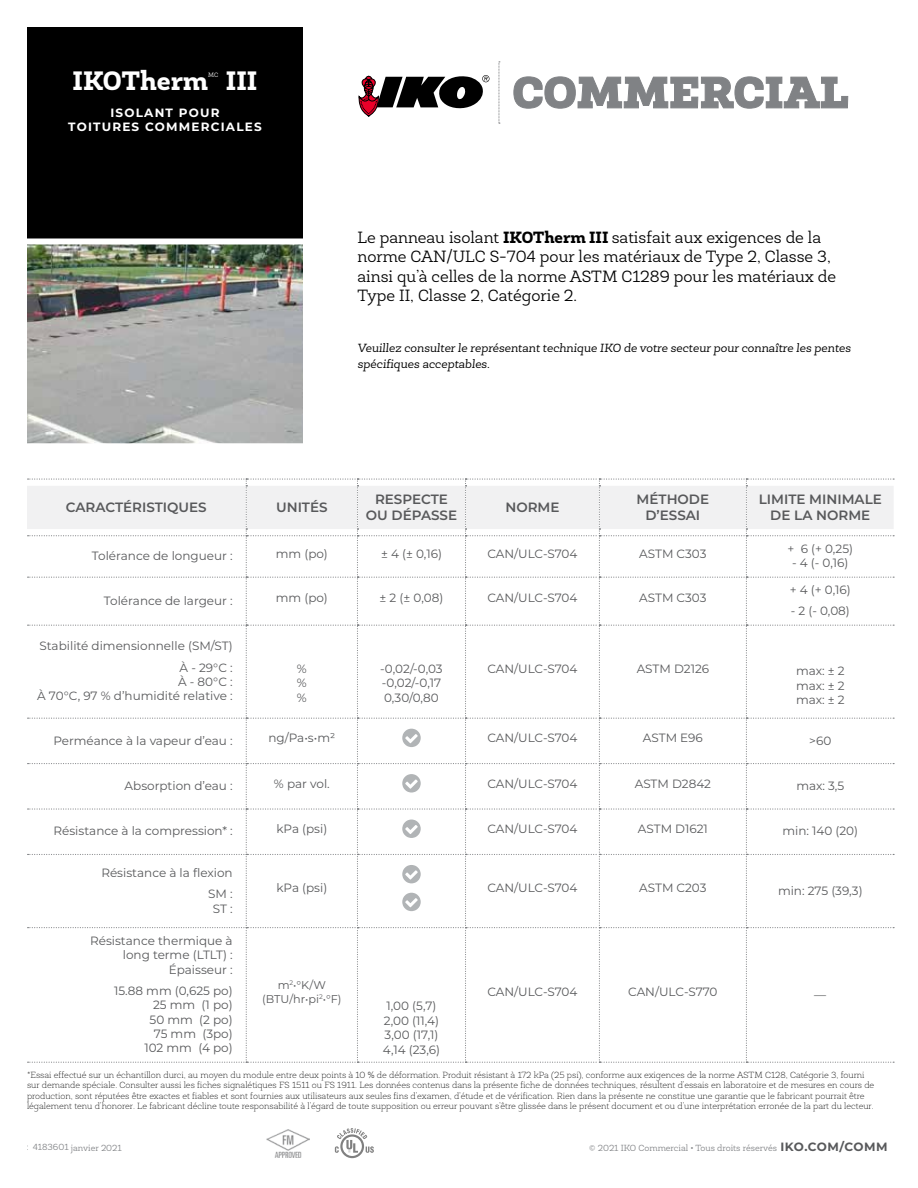
<style>
.page{position:relative;width:918px;height:1188px;background:#fff}
.page>*{position:absolute;margin:0;border:0;box-sizing:border-box;transform-origin:0 0}
.Product_Name{font:800 27px "Newslab";color:#fff}
.t1{font:300 16.5px/19.5px "Newslab";color:#000}
.Headers{font:600 13.5px/16.2px "Montserrat";color:#58595b;text-align:center}
.body_condensed{font:12px/14.4px "Montserrat";color:#58595b;text-align:right}
.Information_Italics{font:italic 12px/16.5px "Newslab";color:#000}
.Table-Bullets_Checkm{font:12px/14.4px "Montserrat";color:#58595b}
.Product_Description{font:700 12px/13.5px "Montserrat";letter-spacing:.1em;color:#fff;text-align:center}
.t2{font:700 12px "Montserrat";letter-spacing:.04em;color:#58595b}
.body_condensed-2{font:11.25px/13.5px "Montserrat";letter-spacing:-.005em;color:#58595b;text-align:center}
.Disclaimers{font:100 9px/10.5px "Newslab";color:#000}
.Copyright{font:300 9px "Newslab";color:#808285}
.Product_Name-2{font:300 6.3px "Newslab";color:#fff}
.s1{font-weight:800}
</style>
<div class="page">
<div style="left:27px;top:27px;width:276px;height:325px;background:#000"></div>
<svg style="left:513px;top:76px;width:336px;height:33px"></svg>
<svg style="left:358px;top:75px;width:131px;height:42px"></svg>
<svg style="left:499px;top:62px;width:1px;height:62px"></svg>
<img style="left:267px;top:1130px;width:42px;height:27px">
<svg style="left:340px;top:1134px;width:24px;height:24px"></svg>
<svg style="left:343px;top:1137px;width:19px;height:19px"></svg>
<svg style="left:335px;top:1128px;width:39px;height:25px"></svg>
<svg style="left:27px;top:478px;width:867px;height:585px"></svg>
<img style="left:27px;top:238px;width:276px;height:206px">
<p class="Product_Name" style="left:73px;top:64px;width:137px">IKOTherm</p>
<p class="Product_Name-2" style="left:208px;top:71px;width:12px">MC</p>
<p class="Product_Name" style="left:226px;top:64px;width:33px">III</p>
<p class="Product_Description" style="left:68px;top:105px;width:195px">ISOLANT POUR<br>TOITURES COMMERCIALES</p>
<p class="t1" style="left:358px;top:228px;width:480px">Le panneau isolant <span class="s1">IKOTherm III</span> satisfait aux exigences de la norme CAN/ULC S-704 pour les matériaux de Type 2, Classe 3, ainsi qu’à celles de la norme ASTM C1289 pour les matériaux de Type II, Classe 2, Catégorie 2.</p>
<p class="Information_Italics" style="left:358px;top:339px;width:495px">Veuillez consulter le représentant technique IKO de votre secteur pour connaître les pentes spécifiques acceptables.</p>
<p class="Headers" style="left:66px;top:499px;width:142px">CARACTÉRISTIQUES</p>
<p class="Headers" style="left:276px;top:499px;width:53px">UNITÉS</p>
<p class="Headers" style="left:366px;top:491px;width:93px">RESPECTE<br>OU DÉPASSE</p>
<p class="Headers" style="left:505px;top:499px;width:56px">NORME</p>
<p class="Headers" style="left:637px;top:491px;width:74px">MÉTHODE<br>D’ESSAI</p>
<p class="Headers" style="left:759px;top:491px;width:125px">LIMITE MINIMALE<br>DE LA NORME</p>
<p class="body_condensed" style="left:92px;top:548px;width:142px">Tolérance de longueur :</p>
<p class="body_condensed" style="left:276px;top:546px;width:54px">mm (po)</p>
<p class="Table-Bullets_Checkm" style="left:381px;top:546px;width:62px">± 4 (± 0,16)</p>
<p class="body_condensed" style="left:487px;top:546px;width:92px">CAN/ULC‑S704</p>
<p class="body_condensed" style="left:639px;top:546px;width:69px">ASTM C303</p>
<p class="body_condensed" style="left:787px;top:541px;width:67px;text-align:center">+ 6 (+ 0,25) ‑ 4 (‑ 0,16)</p>
<p class="body_condensed" style="left:104px;top:593px;width:130px">Tolérance de largeur :</p>
<p class="body_condensed" style="left:276px;top:590px;width:54px">mm (po)</p>
<p class="Table-Bullets_Checkm" style="left:380px;top:590px;width:65px">± 2 (± 0,08)</p>
<p class="body_condensed" style="left:487px;top:590px;width:92px">CAN/ULC‑S704</p>
<p class="body_condensed" style="left:639px;top:590px;width:69px">ASTM C303</p>
<p class="body_condensed" style="left:790px;top:579px;width:62px;line-height:21px;text-align:left">+ 4 (+ 0,16) ‑ 2 (‑ 0,08)</p>
<p class="body_condensed" style="left:39px;top:639px;width:195px">Stabilité dimensionnelle (SM/ST)</p>
<p class="body_condensed" style="left:37px;top:660px;width:197px">À - 29°C :<br>À - 80°C :<br>À 70°C, 97 % d’humidité relative :</p>
<p class="body_condensed" style="left:297px;top:661px;width:11px;text-align:justify">% % %</p>
<p class="Table-Bullets_Checkm" style="left:380px;top:661px;width:64px">‑0,02/‑0,03 ‑0,02/‑0,17<br>0,30/0,80</p>
<p class="body_condensed" style="left:487px;top:661px;width:92px">CAN/ULC‑S704</p>
<p class="body_condensed" style="left:637px;top:661px;width:74px">ASTM D2126</p>
<p class="body_condensed" style="left:796px;top:664px;width:50px;text-align:justify">max: ± 2 max: ± 2 max: ± 2</p>
<p class="body_condensed" style="left:53px;top:733px;width:181px">Perméance à la vapeur d’eau :</p>
<p class="body_condensed" style="left:268px;top:730px;width:68px">ng/Pa•s•m²</p>
<p class="body_condensed" style="left:487px;top:730px;width:92px">CAN/ULC‑S704</p>
<p class="body_condensed" style="left:643px;top:730px;width:61px">ASTM E96</p>
<p class="body_condensed" style="left:809px;top:733px;width:24px">&gt;60</p>
<p class="body_condensed" style="left:125px;top:778px;width:110px">Absorption d’eau :</p>
<p class="body_condensed" style="left:274px;top:776px;width:57px">% par vol.</p>
<p class="body_condensed" style="left:487px;top:776px;width:92px">CAN/ULC‑S704</p>
<p class="body_condensed" style="left:635px;top:776px;width:78px">ASTM D2842</p>
<p class="body_condensed" style="left:796px;top:778px;width:49px">max: 3,5</p>
<p class="body_condensed" style="left:53px;top:824px;width:181px">Résistance à la compression* :</p>
<p class="body_condensed" style="left:276px;top:821px;width:52px">kPa (psi)</p>
<p class="body_condensed" style="left:487px;top:821px;width:92px">CAN/ULC‑S704</p>
<p class="body_condensed" style="left:638px;top:821px;width:71px">ASTM D1621</p>
<p class="body_condensed" style="left:782px;top:824px;width:77px">min: 140 (20)</p>
<p class="body_condensed" style="left:101px;top:865px;width:133px">Résistance à la flexion</p>
<p class="body_condensed" style="left:208px;top:886px;width:26px;text-align:center">SM :<br>ST :</p>
<p class="body_condensed" style="left:276px;top:880px;width:52px">kPa (psi)</p>
<p class="body_condensed" style="left:487px;top:880px;width:92px">CAN/ULC‑S704</p>
<p class="body_condensed" style="left:639px;top:880px;width:69px">ASTM C203</p>
<p class="body_condensed" style="left:778px;top:883px;width:86px">min: 275 (39,3)</p>
<p class="body_condensed" style="left:90px;top:933px;width:144px">Résistance thermique à long terme (LTLT) :<br>Épaisseur :</p>
<p class="body_condensed" style="left:114px;top:983px;width:120px">15.88 mm (0,625 po)</p>
<p class="body_condensed" style="left:144px;top:997px;width:90px">25 mm (1 po)<br>50 mm (2 po)<br>75 mm (3po)<br>102 mm (4 po)</p>
<p class="body_condensed-2" style="left:262px;top:978px;width:81px">m<sup>2</sup>•°K/W (BTU/hr•pi<sup>2</sup>•°F)</p>
<p class="Table-Bullets_Checkm" style="left:387px;top:998px;width:51px">1,00 (5,7)</p>
<p class="Table-Bullets_Checkm" style="left:384px;top:1013px;width:57px">2,00 (11,4)</p>
<p class="Table-Bullets_Checkm" style="left:385px;top:1027px;width:55px">3,00 (17,1)</p>
<p class="Table-Bullets_Checkm" style="left:383px;top:1042px;width:59px">4,14 (23,6)</p>
<p class="body_condensed" style="left:487px;top:984px;width:92px">CAN/ULC‑S704</p>
<p class="body_condensed" style="left:628px;top:984px;width:91px">CAN/ULC‑S770</p>
<p class="body_condensed" style="left:814px;top:987px;width:13px">—</p>
<p class="Disclaimers" style="left:27px;top:1070px;width:849px">*Essai effectué sur un échantillon durci, au moyen du module entre deux points à 10 % de déformation. Produit résistant à 172 kPa (25 psi), conforme aux exigences de la norme ASTM C128, Catégorie 3, fourni sur demande spéciale. Consulter aussi les fiches signalétiques FS 1511 ou FS 1911. Les données contenus dans la présente fiche de données techniques, résultent d’essais en laboratoire et de mesures en cours de production, sont réputées être exactes et fiables et sont fournies aux utilisateurs aux seules fins d’examen, d’étude et de vérification. Rien dans la présente ne constitue une garantie que le fabricant pourrait être légalement tenu d’honorer. Le fabricant décline toute responsabilité à l’égard de toute supposition ou erreur pouvant s’être glissée dans le présent document et ou d’une interprétation erronée de la part du lecteur.</p>
<h3 class="t2" style="left:780px;top:1138px;width:109px">IKO.COM/COMM</h3>
<p class="Copyright" style="left:-1px;top:1142px;width:125px">TICLE : 4183601 janvier 2021</p>
<p class="Copyright" style="left:589px;top:1142px;width:189px">© 2021 IKO Commercial • Tous droits réservés</p>
</div>
